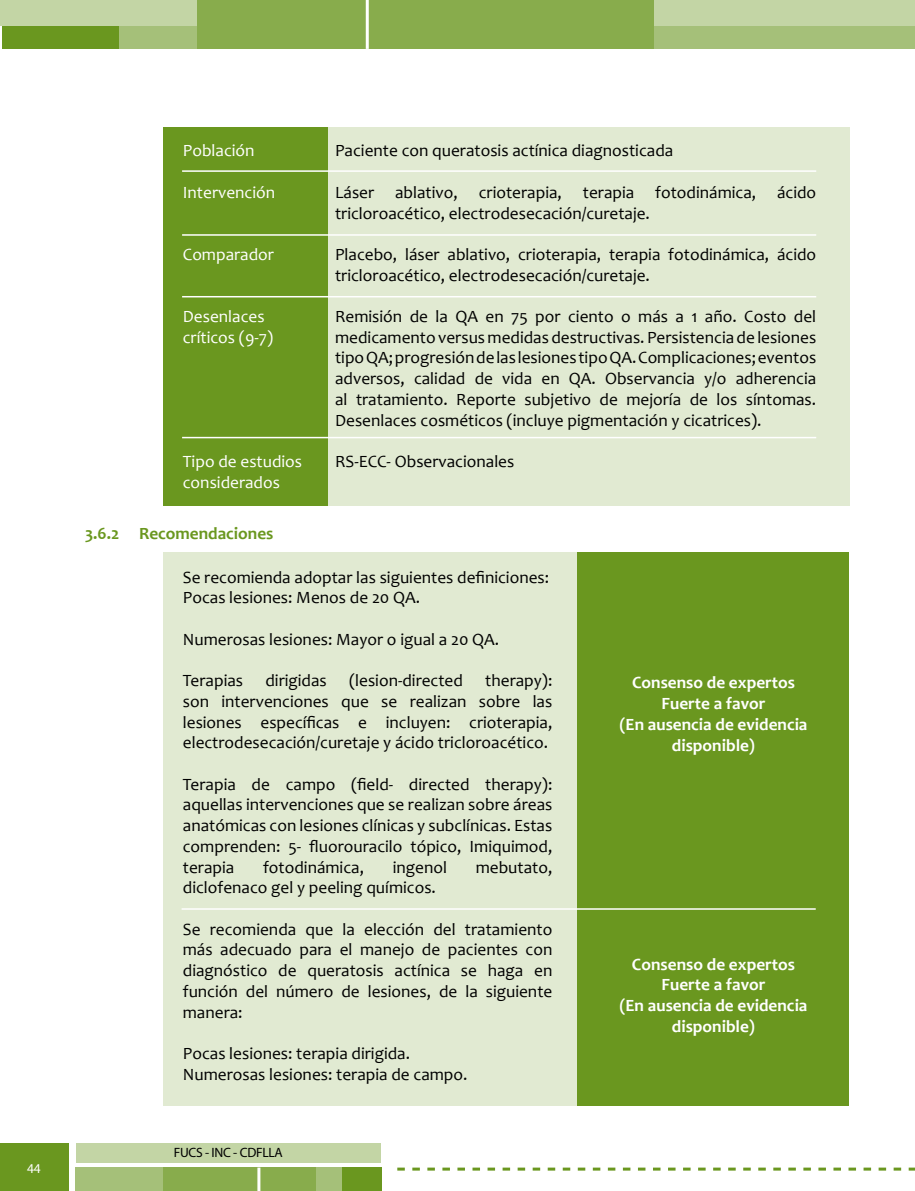
<style>
.page{position:relative;width:915px;height:1191px;background:#fff}
.page>*{position:absolute;margin:0;border:0;box-sizing:border-box;transform-origin:0 0}
.t1{font:17.25px/20.7px "Candara";color:#000}
.t2{font:700 17.25px/20.7px "Candara";color:#fff;text-align:center}
.t3{font:17.25px/20.7px "Candara";color:#fff}
.t4{font:700 17.25px "Candara";color:#6a971f}
.t5{font:13.5px "Myriad Pro";letter-spacing:-.02em;color:#000}
.t6{font:13.5px "Myriad Pro";color:#fff}
</style>
<div class="page">
<div style="left:76px;top:1143px;width:304px;height:19px;background:#c3d5a5"></div>
<div style="left:2px;top:0;width:117px;height:49px;background:#6a971f"></div>
<div style="left:342px;top:1167px;width:39px;height:24px;background:#6a971f"></div>
<div style="left:601px;top:0;width:313px;height:49px;background:#a5c079"></div>
<div style="left:75px;top:1167px;width:105px;height:24px;background:#a5c079"></div>
<div style="left:0;top:1143px;width:68px;height:48px;background:#6a971f"></div>
<div style="left:119px;top:0;width:79px;height:49px;background:#a5c079"></div>
<div style="left:315px;top:1167px;width:27px;height:24px;background:#a5c079"></div>
<div style="left:0;top:0;width:914px;height:26px;background:#c3d5a5"></div>
<div style="left:198px;top:0;width:456px;height:49px;background:#88ac4c"></div>
<div style="left:163px;top:1167px;width:152px;height:24px;background:#88ac4c"></div>
<hr style="left:365px;top:0;width:3px;height:49px;background:#fff">
<hr style="left:257px;top:1167px;width:3px;height:24px;background:#fff">
<svg style="left:397px;top:1167px;width:517px;height:3px"></svg>
<div style="left:163px;top:552px;width:414px;height:554px;background:#e1ead2"></div>
<div style="left:577px;top:552px;width:271px;height:554px;background:#6a971f"></div>
<hr style="left:181px;top:908px;width:634px;height:1px;background:#fff">
<div style="left:163px;top:128px;width:165px;height:378px;background:#6a971f"></div>
<div style="left:328px;top:128px;width:520px;height:378px;background:#e1ead2"></div>
<hr style="left:182px;top:170px;width:634px;height:2px;background:#fff">
<hr style="left:182px;top:234px;width:634px;height:2px;background:#fff">
<hr style="left:182px;top:296px;width:634px;height:1px;background:#fff">
<hr style="left:182px;top:437px;width:634px;height:1px;background:#fff">
<p class="t6" style="left:27px;top:1159px;width:15px">44</p>
<p class="t3" style="left:183px;top:140px;width:73px">Población</p>
<p class="t3" style="left:183px;top:182px;width:94px">Intervención</p>
<p class="t3" style="left:183px;top:244px;width:93px">Comparador</p>
<p class="t3" style="left:183px;top:306px;width:92px">Desenlaces críticos (9-7)</p>
<p class="t3" style="left:183px;top:451px;width:121px">Tipo de estudios considerados</p>
<p class="t1" style="left:335px;top:140px;width:339px">Paciente con queratosis actínica diagnosticada</p>
<p class="t1" style="left:335px;top:182px;width:482px">Láser ablativo, crioterapia, terapia fotodinámica, ácido tricloroacético, electrodesecación/curetaje.</p>
<p class="t1" style="left:335px;top:244px;width:482px">Placebo, láser ablativo, crioterapia, terapia fotodinámica, ácido tricloroacético, electrodesecación/curetaje.</p>
<p class="t1" style="left:335px;top:306px;width:482px;text-align:justify">Remisión de la QA en 75 por ciento o más a 1 año. Costo del medicamento versus medidas destructivas. Persistencia de lesiones tipo QA; progresión de las lesiones tipo QA. Complicaciones; eventos adversos, calidad de vida en QA. Observancia y/o adherencia al tratamiento. Reporte subjetivo de mejoría de los síntomas.<br>Desenlaces cosméticos (incluye pigmentación y cicatrices).</p>
<p class="t1" style="left:335px;top:451px;width:181px">RS-ECC- Observacionales</p>
<p class="t4" style="left:85px;top:523px;width:190px">3.6.2 Recomendaciones</p>
<p class="t1" style="left:183px;top:566px;width:367px">Se recomienda adoptar las siguientes definiciones:<br>Pocas lesiones: Menos de 20 QA.</p>
<p class="t1" style="left:183px;top:628px;width:318px">Numerosas lesiones: Mayor o igual a 20 QA.</p>
<p class="t1" style="left:183px;top:670px;width:62px">Terapias</p>
<p class="t1" style="left:265px;top:670px;width:63px">dirigidas</p>
<p class="t1" style="left:349px;top:670px;width:115px">(lesion-directed</p>
<p class="t1" style="left:183px;top:670px;width:371px;text-align:justify;text-indent:302px">therapy): son intervenciones que se realizan sobre las lesiones específicas e incluyen: crioterapia, electrodesecación/curetaje y ácido tricloroacético.</p>
<p class="t1" style="left:183px;top:773px;width:371px;text-align:justify">Terapia de campo (field- directed therapy): aquellas intervenciones que se realizan sobre áreas anatómicas con lesiones clínicas y subclínicas. Estas comprenden: 5- fluorouracilo tópico, Imiquimod, terapia</p>
<p class="t1" style="left:263px;top:856px;width:102px">fotodinámica,</p>
<p class="t1" style="left:392px;top:856px;width:56px">ingenol</p>
<p class="t1" style="left:475px;top:856px;width:78px">mebutato,</p>
<p class="t1" style="left:183px;top:877px;width:254px">diclofenaco gel y peeling químicos.</p>
<p class="t1" style="left:183px;top:918px;width:371px;text-align:justify">Se recomienda que la elección del tratamiento más adecuado para el manejo de pacientes con diagnóstico de queratosis actínica se haga en función del número de lesiones, de la siguiente manera:</p>
<p class="t1" style="left:183px;top:1042px;width:286px">Pocas lesiones: terapia dirigida.<br>Numerosas lesiones: terapia de campo.</p>
<p class="t5" style="left:174px;top:1144px;width:111px">FUCS - INC - CDFLLA</p>
<p class="t2" style="left:619px;top:672px;width:189px">Consenso de expertos<br>Fuerte a favor<br>(En ausencia de evidencia disponible)</p>
<p class="t2" style="left:619px;top:953px;width:189px">Consenso de expertos<br>Fuerte a favor<br>(En ausencia de evidencia disponible)</p>
</div>
